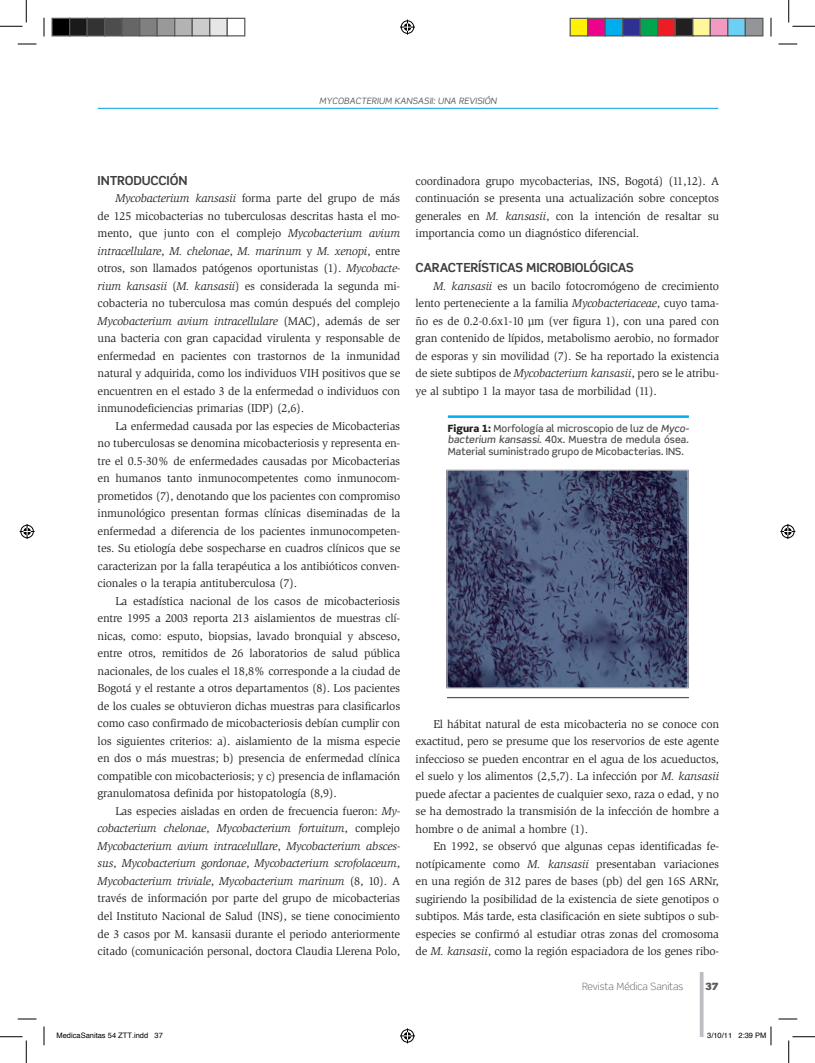
<style>
.page{position:relative;width:815px;height:1063px;background:#fff}
.page>*{position:absolute;margin:0;border:0;box-sizing:border-box;transform-origin:0 0}
.t1{font:700 12.5px "Scene Std";letter-spacing:-.01em;color:#3e3e3f}
.t2{font:11.62px/17.5px "Slimbach Std";letter-spacing:-.015em;color:#231f20;text-align:justify}
.t3{font:500 10px/11.2px "Scene Std";letter-spacing:.005em;color:#4b4c4d;text-align:justify}
.t4{font:300 10px "Scene Std";color:#57585a}
.t5{font:900 10px "Scene Std";color:#57585a}
.t6{font:italic 8.75px "Scene Std";letter-spacing:.01em;color:#57585a}
.t7{font:7.5px "Helvetica";color:#000}
.s1{font-style:italic}
.s2{font-weight:900;color:#231f20}
</style>
<div class="page">
<hr style="left:98px;top:108px;width:620px;height:1px;background:#00a1e3">
<svg style="left:699px;top:972px;width:4px;height:64px"></svg>
<img style="left:448px;top:471px;width:238px;height:215px">
<div style="left:446px;top:469px;width:242px;height:219px;border:1px solid #bcbdc0"></div>
<hr style="left:447px;top:697px;width:241px;height:1px;background:#57585a">
<hr style="left:447px;top:415px;width:241px;height:3px;background:#00aeef">
<svg style="left:18px;top:43px;width:18px;height:2px"></svg>
<svg style="left:778px;top:43px;width:19px;height:2px"></svg>
<svg style="left:18px;top:1018px;width:18px;height:1px"></svg>
<svg style="left:778px;top:1018px;width:19px;height:1px"></svg>
<svg style="left:43px;top:18px;width:2px;height:18px"></svg>
<svg style="left:43px;top:1026px;width:2px;height:19px"></svg>
<svg style="left:770px;top:18px;width:1px;height:18px"></svg>
<svg style="left:0;top:0;width:27px;height:27px"></svg>
<svg style="left:0;top:1036px;width:27px;height:26px"></svg>
<svg style="left:788px;top:0;width:26px;height:27px"></svg>
<svg style="left:788px;top:1036px;width:26px;height:26px"></svg>
<svg style="left:400px;top:20px;width:15px;height:15px"></svg>
<svg style="left:400px;top:1028px;width:15px;height:15px"></svg>
<svg style="left:20px;top:524px;width:15px;height:15px"></svg>
<svg style="left:780px;top:524px;width:15px;height:15px"></svg>
<div style="left:52px;top:18px;width:18px;height:18px;background:#000"></div>
<div style="left:51px;top:18px;width:19px;height:18px;border:1px solid #595959"></div>
<div style="left:70px;top:18px;width:17px;height:18px;background:#1a1a1a"></div>
<div style="left:69px;top:18px;width:19px;height:18px;border:1px solid #595959"></div>
<div style="left:87px;top:18px;width:18px;height:18px;background:#333"></div>
<div style="left:86px;top:18px;width:19px;height:18px;border:1px solid #595959"></div>
<div style="left:105px;top:18px;width:17px;height:18px;background:#4d4d4d"></div>
<div style="left:104px;top:18px;width:19px;height:18px;border:1px solid #595959"></div>
<div style="left:122px;top:18px;width:18px;height:18px;background:#666"></div>
<div style="left:121px;top:18px;width:19px;height:18px;border:1px solid #595959"></div>
<div style="left:140px;top:18px;width:17px;height:18px;background:#808080"></div>
<div style="left:139px;top:18px;width:19px;height:18px;border:1px solid #595959"></div>
<div style="left:157px;top:18px;width:18px;height:18px;background:#999"></div>
<div style="left:156px;top:18px;width:19px;height:18px;border:1px solid #595959"></div>
<div style="left:175px;top:18px;width:17px;height:18px;background:#b3b3b3"></div>
<div style="left:174px;top:18px;width:19px;height:18px;border:1px solid #595959"></div>
<div style="left:192px;top:18px;width:18px;height:18px;background:#ccc"></div>
<div style="left:191px;top:18px;width:19px;height:18px;border:1px solid #595959"></div>
<div style="left:210px;top:18px;width:17px;height:18px;background:#e6e6e6"></div>
<div style="left:209px;top:18px;width:19px;height:18px;border:1px solid #595959"></div>
<div style="left:226px;top:18px;width:19px;height:18px;border:1px solid #595959"></div>
<div style="left:570px;top:18px;width:17px;height:18px;background:#fff101"></div>
<div style="left:569px;top:18px;width:19px;height:18px;border:1px solid #595959"></div>
<div style="left:587px;top:18px;width:18px;height:18px;background:#ed028c"></div>
<div style="left:587px;top:18px;width:18px;height:18px;border:1px solid #595959"></div>
<div style="left:605px;top:18px;width:17px;height:18px;background:#00aeef"></div>
<div style="left:604px;top:18px;width:19px;height:18px;border:1px solid #595959"></div>
<div style="left:622px;top:18px;width:18px;height:18px;background:#2e3092"></div>
<div style="left:622px;top:18px;width:18px;height:18px;border:1px solid #595959"></div>
<div style="left:640px;top:18px;width:17px;height:18px;background:#00a54f"></div>
<div style="left:639px;top:18px;width:19px;height:18px;border:1px solid #595959"></div>
<div style="left:657px;top:18px;width:18px;height:18px;background:#ee1d23"></div>
<div style="left:657px;top:18px;width:18px;height:18px;border:1px solid #595959"></div>
<div style="left:675px;top:18px;width:17px;height:18px;background:#231f20"></div>
<div style="left:674px;top:18px;width:19px;height:18px;border:1px solid #595959"></div>
<div style="left:692px;top:18px;width:18px;height:18px;background:#fff79a"></div>
<div style="left:692px;top:18px;width:18px;height:18px;border:1px solid #595959"></div>
<div style="left:710px;top:18px;width:17px;height:18px;background:#f499c2"></div>
<div style="left:709px;top:18px;width:19px;height:18px;border:1px solid #595959"></div>
<div style="left:727px;top:18px;width:18px;height:18px;background:#6bcff6"></div>
<div style="left:727px;top:18px;width:18px;height:18px;border:1px solid #595959"></div>
<div style="left:745px;top:18px;width:17px;height:18px;background:#939598"></div>
<div style="left:744px;top:18px;width:19px;height:18px;border:1px solid #595959"></div>
<svg style="left:770px;top:1026px;width:1px;height:19px"></svg>
<p class="t6" style="left:319px;top:95px;width:179px">MYCOBACTERIUM KANSASII: UNA REVISIÓN</p>
<p class="t1" style="left:98px;top:172px;width:91px">INTRODUCCIÓN</p>
<p class="t2" style="left:98px;top:190px;width:304px;text-indent:18px"><span class="s1">Mycobacterium kansasii</span> forma parte del grupo de más de 125 micobacterias no tuberculosas descritas hasta el mo&shy;mento, que junto con el complejo <span class="s1">Mycobacterium avium intracellulare</span>, <span class="s1">M. chelonae</span>, <span class="s1">M. marinum</span> y <span class="s1">M. xenopi</span>, entre otros, son llamados patógenos oportunistas (1). <span class="s1">Mycobacte&shy;rium kansasii</span> (<span class="s1">M. kansasii</span>) es considerada la segunda mi&shy;cobacteria no tuberculosa mas común después del complejo <span class="s1">Mycobacterium avium intracellulare</span> (MAC), además de ser una bacteria con gran capacidad virulenta y responsable de enfermedad en pacientes con trastornos de la inmunidad natural y adquirida, como los individuos VIH positivos que se encuentren en el estado 3 de la enfermedad o individuos con inmunodeficiencias primarias (IDP) (2,6).</p>
<p class="t2" style="left:98px;top:417px;width:304px;text-indent:18px">La enfermedad causada por las especies de Micobacterias no tuberculosas se denomina micobacteriosis y representa en&shy;tre el 0.5-30% de enfermedades causadas por Micobacterias en humanos tanto inmunocompetentes como inmunocom&shy;prometidos (7), denotando que los pacientes con compromiso inmunológico presentan formas clínicas diseminadas de la enfermedad a diferencia de los pacientes inmunocompeten&shy;tes. Su etiología debe sospecharse en cuadros clínicos que se caracterizan por la falla terapéutica a los antibióticos conven&shy;cionales o la terapia antituberculosa (7).</p>
<p class="t2" style="left:98px;top:592px;width:304px;text-indent:18px">La estadística nacional de los casos de micobacteriosis entre 1995 a 2003 reporta 213 aislamientos de muestras clí&shy;nicas, como: esputo, biopsias, lavado bronquial y absceso, entre otros, remitidos de 26 laboratorios de salud pública nacionales, de los cuales el 18,8% corresponde a la ciudad de Bogotá y el restante a otros departamentos (8). Los pacientes de los cuales se obtuvieron dichas muestras para clasificarlos como caso confirmado de micobacteriosis debían cumplir con los siguientes criterios: a). aislamiento de la misma especie en dos o más muestras; b) presencia de enfermedad clínica compatible con micobacteriosis; y c) presencia de inflamación granulomatosa definida por histopatología (8,9).</p>
<p class="t2" style="left:98px;top:802px;width:304px;text-indent:18px">Las especies aisladas en orden de frecuencia fueron: <span class="s1">My&shy;cobacterium chelonae</span>, <span class="s1">Mycobacterium fortuitum</span>, complejo <span class="s1">Mycobacterium avium intracelullare</span>, <span class="s1">Mycobacterium absces&shy;sus</span>, <span class="s1">Mycobacterium gordonae</span>, <span class="s1">Mycobacterium scrofolaceum</span>, <span class="s1">Mycobacterium triviale</span>, <span class="s1">Mycobacterium marinum</span> (8, 10). A través de información por parte del grupo de micobacterias del Instituto Nacional de Salud (INS), se tiene conocimiento de 3 casos por M. kansasii durante el periodo anteriormente citado (comunicación personal, doctora Claudia Llerena Polo,</p>
<p class="t2" style="left:415px;top:172px;width:305px">coordinadora grupo mycobacterias, INS, Bogotá) (11,12). A continuación se presenta una actualización sobre conceptos generales en <span class="s1">M. kansasii</span>, con la intención de resaltar su importancia como un diagnóstico diferencial.</p>
<p class="t1" style="left:415px;top:260px;width:219px">CARACTERÍSTICAS MICROBIOLÓGICAS</p>
<p class="t2" style="left:415px;top:277px;width:305px;text-indent:18px"><span class="s1">M. kansasii</span> es un bacilo fotocromógeno de crecimiento lento perteneciente a la familia <span class="s1">Mycobacteriaceae</span>, cuyo tama&shy;ño es de 0.2-0.6x1-10 µm (ver figura 1), con una pared con gran contenido de lípidos, metabolismo aerobio, no formador de esporas y sin movilidad (7). Se ha reportado la existencia de siete subtipos de <span class="s1">Mycobacterium kansasii</span>, pero se le atribu&shy;ye al subtipo 1 la mayor tasa de morbilidad (11).</p>
<p class="t3" style="left:447px;top:423px;width:243px"><span class="s2">Figura 1:</span> Morfología al microscopio de luz de <span class="s1">Myco&shy;bacterium kansassi</span>. 40x. Muestra de medula ósea.<br>Material suministrado grupo de Micobacterias. INS.</p>
<p class="t2" style="left:415px;top:715px;width:305px;text-indent:18px">El hábitat natural de esta micobacteria no se conoce con exactitud, pero se presume que los reservorios de este agente infeccioso se pueden encontrar en el agua de los acueductos, el suelo y los alimentos (2,5,7). La infección por <span class="s1">M. kansasii </span>puede afectar a pacientes de cualquier sexo, raza o edad, y no se ha demostrado la transmisión de la infección de hombre a hombre o de animal a hombre (1).</p>
<p class="t2" style="left:415px;top:837px;width:305px;text-indent:18px">En 1992, se observó que algunas cepas identificadas fe&shy;notípicamente como <span class="s1">M. kansasii</span> presentaban variaciones en una región de 312 pares de bases (pb) del gen 16S ARNr, sugiriendo la posibilidad de la existencia de siete genotipos o subtipos. Más tarde, esta clasificación en siete subtipos o sub&shy;especies se confirmó al estudiar otras zonas del cromosoma de <span class="s1">M. kansasii</span>, como la región espaciadora de los genes ribo-</p>
<p class="t4" style="left:582px;top:980px;width:103px">Revista Médica Sanitas</p>
<p class="t5" style="left:705px;top:979px;width:15px">37</p>
<p class="t7" style="left:56px;top:1029px;width:108px">MedicaSanitas 54 ZTT.indd 37</p>
<p class="t7" style="left:707px;top:1029px;width:61px">3/10/11 2:39 PM</p>
</div>
